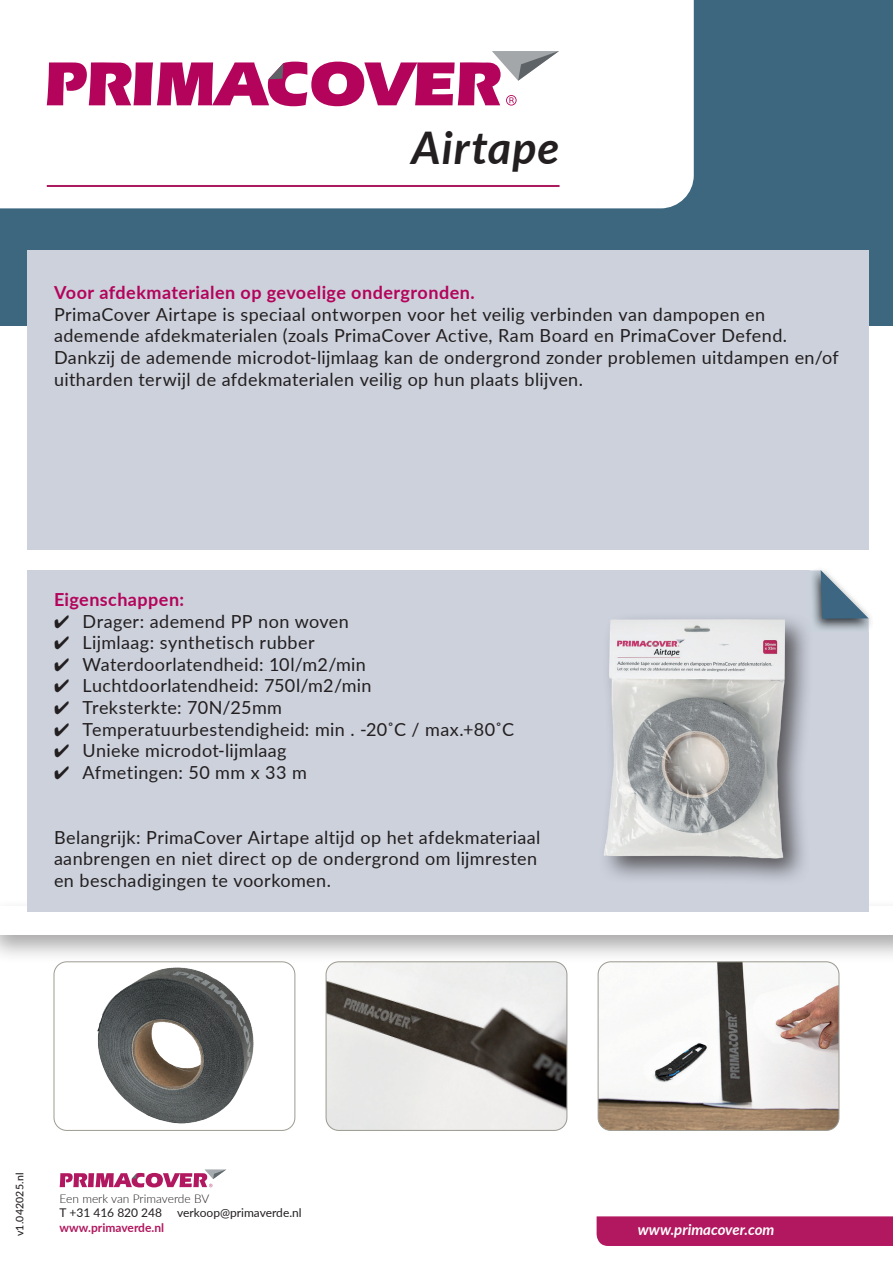
<style>
.page{position:relative;width:893px;height:1263px;background:#fff}
.page>*{position:absolute;margin:0;border:0;box-sizing:border-box;transform-origin:0 0}
.t1{font:italic 700 45px "Lato";letter-spacing:.02em;color:#231f20}
.t2{font:18px/21.6px "Lato";letter-spacing:.02em;color:#231f20}
.t3{font:700 18px "Lato";letter-spacing:.025em;color:#b4035b}
.t4{font:italic 700 15px "Lato";color:#fff}
.t5{font:12px "Lato";color:#231f20}
.t6{font:300 12px "Lato";color:#231f20}
.t7{font:700 12px "Lato";color:#b1185f}
.t8{font:500 10.5px "Lato";letter-spacing:.015em;color:#231f20}
</style>
<div class="page">
<div style="left:0;top:0;width:893px;height:325px;background:#3d667f"></div>
<div style="left:0;top:0;width:694px;height:208px;background:#fff"></div>
<svg style="left:47px;top:51px;width:512px;height:55px;background:#d784ad"></svg>
<div style="left:27px;top:251px;width:841px;height:299px;background:#ccd1dc"></div>
<div style="left:0;top:898px;width:893px;height:66px;background:#231f20;opacity:.39"></div>
<div style="left:0;top:906px;width:893px;height:29px;background:#fff"></div>
<img style="left:85px;top:963px;width:179px;height:161px">
<div style="left:54px;top:961px;width:241px;height:170px;border:1px solid #9d9b91;border-radius:13px"></div>
<img style="left:326px;top:962px;width:241px;height:168px">
<div style="left:326px;top:961px;width:241px;height:170px;border:1px solid #9d9b91;border-radius:13px"></div>
<img style="left:598px;top:962px;width:241px;height:168px">
<div style="left:598px;top:961px;width:241px;height:170px;border:1px solid #9d9b91;border-radius:13px"></div>
<div style="left:27px;top:571px;width:841px;height:341px;background:#ccd1dc"></div>
<img style="left:810px;top:571px;width:58px;height:60px">
<svg style="left:821px;top:570px;width:50px;height:49px;background:#a1b5c1"></svg>
<svg style="left:60px;top:1169px;width:166px;height:18px"></svg>
<hr style="left:47px;top:185px;width:513px;height:2px;background:#ac1b5d">
<div style="left:597px;top:1216px;width:296px;height:30px;background:#b1185f"></div>
<div style="left:597px;top:611px;width:217px;height:275px;background:#231f20;opacity:.7"></div>
<img style="left:597px;top:606px;width:228px;height:262px">
<h1 class="t1" style="left:412px;top:114px;width:149px">Airtape</h1>
<p class="t3" style="left:54px;top:279px;width:422px">Voor afdekmaterialen op gevoelige ondergronden.</p>
<p class="t2" style="left:54px;top:303px;width:786px">PrimaCover Airtape is speciaal ontworpen voor het veilig verbinden van dampopen en ademende afdekmaterialen (zoals PrimaCover Active, Ram Board en PrimaCover Defend.<br>Dankzij de ademende microdot-lijmlaag kan de ondergrond zonder problemen uitdampen en/of uitharden terwijl de afdekmaterialen veilig op hun plaats blijven.</p>
<p class="t3" style="left:54px;top:586px;width:132px">Eigenschappen:</p>
<p class="t2" style="left:54px;top:609px;width:296px">✔ Drager: ademend PP non woven</p>
<p class="t2" style="left:54px;top:631px;width:262px">✔ Lijmlaag: synthetisch rubber</p>
<p class="t2" style="left:54px;top:653px;width:313px">✔ Waterdoorlatendheid: 10l/m2/min</p>
<p class="t2" style="left:54px;top:674px;width:319px">✔ Luchtdoorlatendheid: 750l/m2/min</p>
<p class="t2" style="left:54px;top:696px;width:230px">✔ Treksterkte: 70N/25mm</p>
<p class="t2" style="left:54px;top:717px;width:462px">✔ Temperatuurbestendigheid: min . -20˚C / max.+80˚C</p>
<p class="t2" style="left:54px;top:739px;width:234px">✔ Unieke microdot-lijmlaag</p>
<p class="t2" style="left:54px;top:761px;width:254px">✔ Afmetingen: 50 mm x 33 m</p>
<p class="t2" style="left:54px;top:825px;width:488px">Belangrijk: PrimaCover Airtape altijd op het afdekmateriaal aanbrengen en niet direct op de ondergrond om lijmresten en beschadigingen te voorkomen.</p>
<p class="t8" style="left:12px;top:1236px;width:65px;rotate:-90deg">v1.042025.nl</p>
<p class="t6" style="left:60px;top:1190px;width:151px">Een merk van Primaverde BV</p>
<p class="t5" style="left:60px;top:1204px;width:104px">T +31 416 820 248</p>
<p class="t5" style="left:177px;top:1204px;width:126px">verkoop@primaverde.nl</p>
<p class="t7" style="left:60px;top:1218px;width:106px">www.primaverde.nl</p>
<p class="t4" style="left:638px;top:1218px;width:138px">www.primacover.com</p>
</div>
